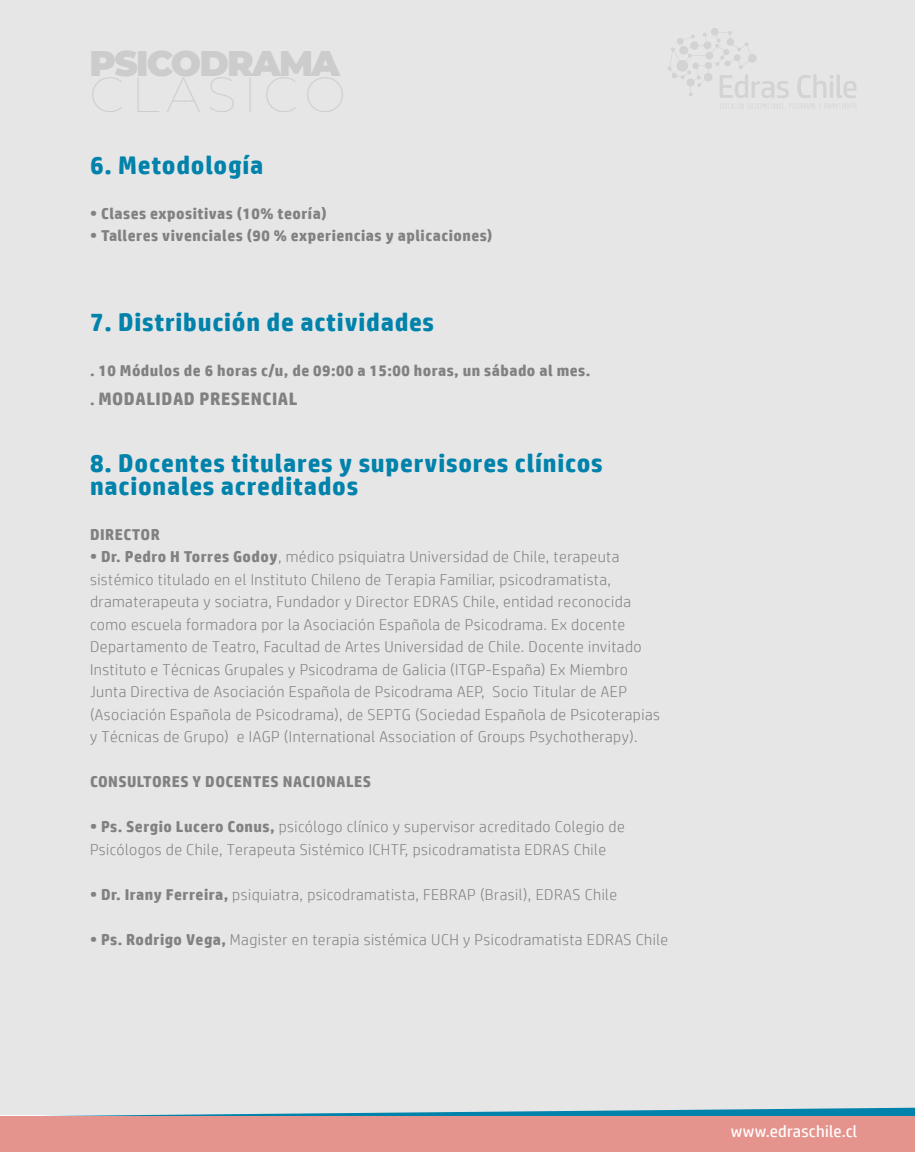
<style>
.page{position:relative;width:915px;height:1152px;background:#fff}
.page>*{position:absolute;margin:0;border:0;box-sizing:border-box;transform-origin:0 0}
.t1{font:900 35.7px "Montserrat";letter-spacing:-.05em;color:#ccc}
.t2{font:700 25.5px/22.5px "HP Simplified";letter-spacing:.03em;color:#0082ab}
.t3{font:700 18px "HP Simplified";letter-spacing:.03em;color:#818181}
.t4{font:16.5px "HP Simplified";letter-spacing:.015em;color:#fff}
.t5{font:300 15.75px/22.5px "HP Simplified";letter-spacing:.03em;color:#818181}
.t6{font:700 15.75px "HP Simplified";letter-spacing:.03em;color:#818181}
.s1{font-size:15.75px}
.s2{font-weight:700}
</style>
<div class="page">
<div style="left:0;top:0;width:914px;height:1114px;background:#e6e6e6"></div>
<svg style="left:0;top:1108px;width:914px;height:8px"></svg>
<div style="left:0;top:1116px;width:914px;height:36px;background:#e5948d"></div>
<svg style="left:668px;top:28px;width:188px;height:81px"></svg>
<h1 class="t1" style="left:90px;top:36px;width:252px">PSICODRAMA</h1>
<h2 class="t2" style="left:90px;top:153px;width:175px">6. Metodología</h2>
<p class="t6" style="left:90px;top:204px;width:238px">• Clases expositivas (10% teoría)</p>
<p class="t6" style="left:90px;top:227px;width:404px">• Talleres vivenciales (90 % experiencias y aplicaciones)</p>
<h2 class="t2" style="left:90px;top:311px;width:345px">7. Distribución de actividades</h2>
<p class="t6" style="left:90px;top:362px;width:501px">. 10 Módulos de 6 horas c/u, de 09:00 a 15:00 horas, un sábado al mes.</p>
<p class="t3" style="left:90px;top:388px;width:209px"><span class="s1">.</span> MODALIDAD PRESENCIAL</p>
<h2 class="t2" style="left:90px;top:452px;width:514px">8. Docentes titulares y supervisores clínicos nacionales acreditados</h2>
<p class="t6" style="left:90px;top:525px;width:71px">DIRECTOR</p>
<p class="t5" style="left:90px;top:545px;width:571px"><span class="s2">• Dr. Pedro H Torres Godoy</span>, médico psiquiatra Universidad de Chile, terapeuta sistémico titulado en el Instituto Chileno de Terapia Familiar, psicodramatista, dramaterapeuta y sociatra, Fundador y Director EDRAS Chile, entidad reconocida como escuela formadora por la Asociación Española de Psicodrama. Ex docente Departamento de Teatro, Facultad de Artes Universidad de Chile. Docente invitado Instituto e Técnicas Grupales y Psicodrama de Galicia (ITGP-España) Ex Miembro Junta Directiva de Asociación Española de Psicodrama AEP, Socio Titular de AEP (Asociación Española de Psicodrama), de SEPTG (Sociedad Española de Psicoterapias y Técnicas de Grupo) e IAGP (International Association of Groups Psychotherapy).</p>
<p class="t6" style="left:90px;top:773px;width:282px">CONSULTORES Y DOCENTES NACIONALES</p>
<p class="t5" style="left:90px;top:816px;width:536px"><span class="s2">• Ps. Sergio Lucero Conus,</span> psicólogo clínico y supervisor acreditado Colegio de<br>Psicólogos de Chile, Terapeuta Sistémico ICHTF, psicodramatista EDRAS Chile</p>
<p class="t5" style="left:90px;top:883px;width:528px"><span class="s2">• Dr. Irany Ferreira,</span> psiquiatra, psicodramatista, FEBRAP (Brasil), EDRAS Chile</p>
<p class="t5" style="left:90px;top:928px;width:579px"><span class="s2">• Ps. Rodrigo Vega,</span> Magister en terapia sistémica UCH y Psicodramatista EDRAS Chile</p>
<p class="t4" style="left:730px;top:1122px;width:128px">www.edraschile.cl</p>
</div>
